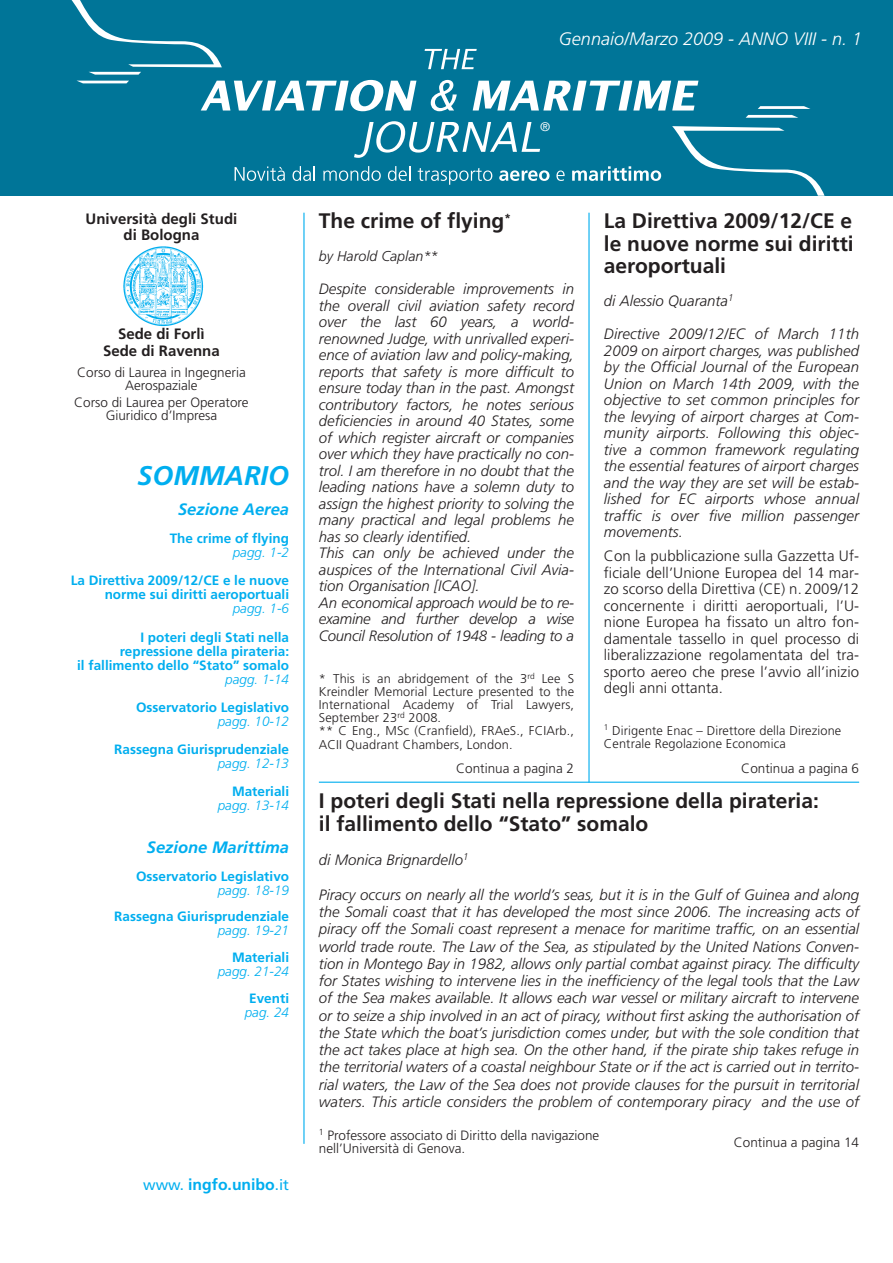
<style>
.page{position:relative;width:893px;height:1263px;background:#fff}
.page>*{position:absolute;margin:0;border:0;box-sizing:border-box;transform-origin:0 0}
.t1{font:italic 700 27px "Frutiger";color:#00aeef}
.t2{font:700 21px/22.5px "Frutiger";color:#231f20;text-align:justify}
.t3{font:italic 300 18px "Frutiger";color:#fff}
.t4{font:italic 700 16.5px "Frutiger";color:#00aeef}
.t5{font:700 15.75px "Frutiger";color:#00aeef}
.t6{font:italic 300 15px/16.5px "Frutiger";color:#231f20;text-align:justify}
.t7{font:300 15px/16.5px "Frutiger";letter-spacing:.005em;color:#231f20;text-align:justify}
.t8{font:700 15px/16.5px "Frutiger";color:#231f20;text-align:center}
.t9{font:italic 300 14.25px "Frutiger";color:#231f20}
.t10{font:700 13.5px/14.2px "Frutiger";color:#00aeef;text-align:right}
.t11{font:300 13.5px/13.5px "Frutiger";color:#231f20;text-align:center}
.t12{font:italic 300 13.5px "Frutiger";color:#00aeef}
.t13{font:300 12.75px/13px "Frutiger";letter-spacing:.01em;color:#231f20}
.t14{font:12px "Helvetica";color:#fff}
.s1{font-weight:400;font-size:15px}
</style>
<div class="page">
<hr style="left:303px;top:213px;width:1px;height:931px;background:#00aeef">
<div style="left:0;top:0;width:892px;height:196px;background:#007598"></div>
<svg style="left:354px;top:121px;width:186px;height:37px"></svg>
<svg style="left:431px;top:80px;width:25px;height:31px"></svg>
<svg style="left:472px;top:81px;width:226px;height:30px"></svg>
<svg style="left:424px;top:49px;width:52px;height:20px"></svg>
<svg style="left:234px;top:166px;width:51px;height:15px"></svg>
<svg style="left:292px;top:166px;width:23px;height:15px"></svg>
<svg style="left:323px;top:166px;width:58px;height:15px"></svg>
<svg style="left:388px;top:166px;width:22px;height:15px"></svg>
<svg style="left:417px;top:168px;width:75px;height:17px"></svg>
<svg style="left:499px;top:170px;width:50px;height:11px"></svg>
<svg style="left:556px;top:171px;width:8px;height:10px"></svg>
<svg style="left:572px;top:166px;width:89px;height:15px"></svg>
<svg style="left:71px;top:0;width:345px;height:111px"></svg>
<svg style="left:672px;top:126px;width:152px;height:70px"></svg>
<svg style="left:745px;top:115px;width:53px;height:3px"></svg>
<svg style="left:758px;top:106px;width:52px;height:3px"></svg>
<img style="left:123px;top:246px;width:81px;height:81px">
<hr style="left:588px;top:213px;width:1px;height:569px;background:#00aeef">
<hr style="left:319px;top:782px;width:540px;height:1px;background:#00aeef">
<p class="t3" style="left:559px;top:31px;width:305px">Gennaio/Marzo 2009 - ANNO VIII - n. 1</p>
<p class="t14" style="left:541px;top:122px;width:10px">®</p>
<p class="t8" style="left:86px;top:211px;width:153px">Università degli Studi di Bologna</p>
<p class="t8" style="left:103px;top:327px;width:118px">Sede di Forlì<br>Sede di Ravenna</p>
<p class="t11" style="left:77px;top:366px;width:170px">Corso di Laurea in Ingegneria<br>Aerospaziale</p>
<p class="t11" style="left:74px;top:396px;width:176px">Corso di Laurea per Operatore<br>Giuridico d’Impresa</p>
<h1 class="t1" style="left:137px;top:464px;width:153px">SOMMARIO</h1>
<p class="t4" style="left:178px;top:502px;width:112px">Sezione Aerea</p>
<p class="t10" style="left:170px;top:532px;width:121px">The crime of flying</p>
<p class="t12" style="left:233px;top:546px;width:58px">pagg. 1-2</p>
<p class="t10" style="left:71px;top:574px;width:220px">La Direttiva 2009/12/CE e le nuove norme sui diritti aeroportuali</p>
<p class="t12" style="left:233px;top:603px;width:58px">pagg. 1-6</p>
<p class="t10" style="left:77px;top:630px;width:213px">I poteri degli Stati nella repressione della pirateria:<br>il fallimento dello “Stato” somalo</p>
<p class="t12" style="left:225px;top:673px;width:65px">pagg. 1-14</p>
<p class="t10" style="left:136px;top:701px;width:155px">Osservatorio Legislativo</p>
<p class="t12" style="left:218px;top:715px;width:73px">pagg. 10-12</p>
<p class="t10" style="left:114px;top:743px;width:176px">Rassegna Giurisprudenziale</p>
<p class="t12" style="left:218px;top:757px;width:73px">pagg. 12-13</p>
<p class="t10" style="left:232px;top:784px;width:59px">Materiali</p>
<p class="t12" style="left:218px;top:799px;width:73px">pagg. 13-14</p>
<p class="t4" style="left:147px;top:840px;width:144px">Sezione Marittima</p>
<p class="t10" style="left:136px;top:870px;width:155px">Osservatorio Legislativo</p>
<p class="t12" style="left:218px;top:884px;width:73px">pagg. 18-19</p>
<p class="t10" style="left:114px;top:910px;width:176px">Rassegna Giurisprudenziale</p>
<p class="t12" style="left:218px;top:925px;width:73px">pagg. 19-21</p>
<p class="t10" style="left:232px;top:951px;width:59px">Materiali</p>
<p class="t12" style="left:218px;top:966px;width:73px">pagg. 21-24</p>
<p class="t10" style="left:249px;top:992px;width:41px">Eventi</p>
<p class="t12" style="left:245px;top:1006px;width:46px">pag. 24</p>
<p class="t5" style="left:143px;top:1177px;width:147px"><span class="s1">www.</span> ingfo.unibo<span class="s1">.it</span></p>
<h2 class="t2" style="left:319px;top:211px;width:194px">The crime of flying<sup>*</sup></h2>
<p class="t9" style="left:319px;top:250px;width:121px">by Harold Caplan**</p>
<p class="t6" style="left:319px;top:282px;width:257px;text-align:left">Despite considerable improvements in the overall civil aviation safety record over the last 60 years, a world&shy;renowned Judge, with unrivalled experi&shy;ence of aviation law and policy-making, reports that safety is more difficult to ensure today than in the past. Amongst contributory factors, he notes serious deficiencies in around 40 States, some of which register aircraft or companies over which they have practically no con&shy;trol. I am therefore in no doubt that the leading nations have a solemn duty to assign the highest priority to solving the many practical and legal problems he has so clearly identified.<br>This can only be achieved under the auspices of the International Civil Avia&shy;tion Organisation [ICAO].<br>An economical approach would be to re&shy;examine and further develop a wise Council Resolution of 1948 - leading to a</p>
<p class="t13" style="left:319px;top:673px;width:257px">* This is an abridgement of the 3<sup>rd</sup> Lee S Kreindler Memorial Lecture presented to the International Academy of Trial Lawyers, September 23<sup>rd</sup> 2008.<br>** C Eng., MSc (Cranfield), FRAeS., FCIArb., ACII Quadrant Chambers, London.</p>
<h2 class="t2" style="left:604px;top:211px;width:251px">La Direttiva 2009/12/CE e le nuove norme sui diritti aeroportuali</h2>
<p class="t6" style="left:604px;top:294px;width:131px">di Alessio Quaranta<sup>1</sup></p>
<p class="t6" style="left:604px;top:327px;width:257px">Directive 2009/12/EC of March 11th 2009 on airport charges, was published by the Official Journal of the European Union on March 14th 2009, with the objective to set common principles for the levying of airport charges at Com&shy;munity airports. Following this objec&shy;tive a common framework regulating the essential features of airport charges and the way they are set will be estab&shy;lished for EC airports whose annual traffic is over five million passenger movements.</p>
<p class="t7" style="left:604px;top:549px;width:257px">Con la pubblicazione sulla Gazzetta Uf&shy;ficiale dell’Unione Europea del 14 mar&shy;zo scorso della Direttiva (CE) n. 2009/12 concernente i diritti aeroportuali, l’U&shy;nione Europea ha fissato un altro fon&shy;damentale tassello in quel processo di liberalizzazione regolamentata del tra&shy;sporto aereo che prese l’avvio all’inizio degli anni ottanta.</p>
<p class="t13" style="left:604px;top:724px;width:239px;line-height:13.5px"><sup>1</sup> Dirigente Enac – Direttore della Direzione<br>Centrale Regolazione Economica</p>
<p class="t11" style="left:456px;top:762px;width:119px">Continua a pagina 2</p>
<p class="t11" style="left:741px;top:762px;width:119px">Continua a pagina 6</p>
<h2 class="t2" style="left:319px;top:791px;width:501px">I poteri degli Stati nella repressione della pirateria: il fallimento dello “Stato” somalo</h2>
<p class="t6" style="left:319px;top:853px;width:151px">di Monica Brignardello<sup>1</sup></p>
<p class="t6" style="left:319px;top:887px;width:542px;line-height:17.2px">Piracy occurs on nearly all the world’s seas, but it is in the Gulf of Guinea and along the Somali coast that it has developed the most since 2006. The increasing acts of piracy off the Somali coast represent a menace for maritime traffic, on an essential world trade route. The Law of the Sea, as stipulated by the United Nations Conven&shy;tion in Montego Bay in 1982, allows only partial combat against piracy. The difficulty for States wishing to intervene lies in the inefficiency of the legal tools that the Law of the Sea makes available. It allows each war vessel or military aircraft to intervene or to seize a ship involved in an act of piracy, without first asking the authorisation of the State which the boat’s jurisdiction comes under, but with the sole condition that the act takes place at high sea. On the other hand, if the pirate ship takes refuge in the territorial waters of a coastal neighbour State or if the act is carried out in territo&shy;rial waters, the Law of the Sea does not provide clauses for the pursuit in territorial waters. This article considers the problem of contemporary piracy and the use of</p>
<p class="t11" style="left:733px;top:1136px;width:127px">Continua a pagina 14</p>
<p class="t11" style="left:319px;top:1129px;width:282px;text-align:left"><sup>1</sup> Professore associato di Diritto della navigazione nell’Università di Genova.</p>
</div>
